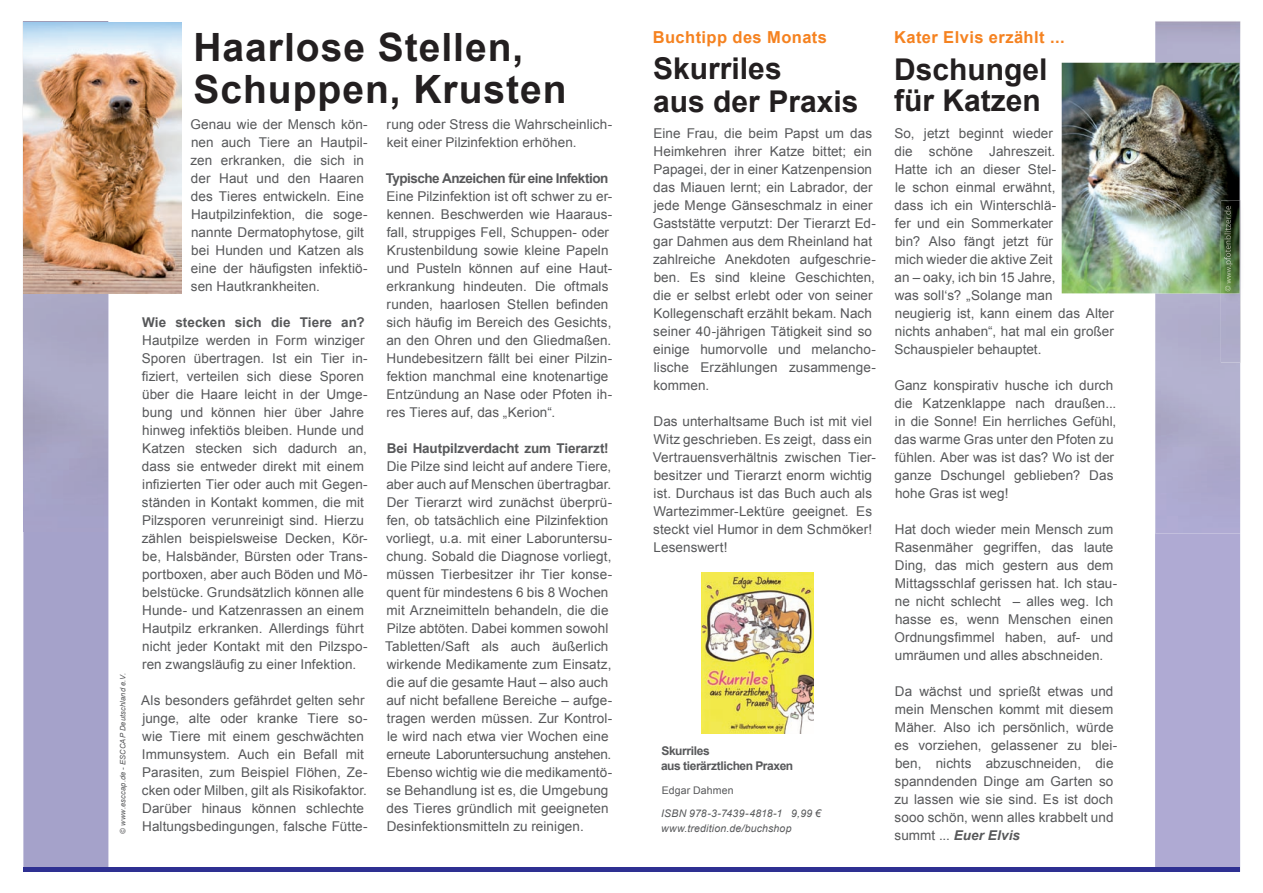
<style>
.page{position:relative;width:1263px;height:893px;background:#fff}
.page>*{position:absolute;margin:0;border:0;box-sizing:border-box;transform-origin:0 0}
.t1{font:700 39px/42px "Arial";letter-spacing:.025em;color:#231f20}
.t2{font:700 30px/33px "Arial";color:#231f20}
.t3{font:700 16.5px "Arial";letter-spacing:.025em;color:#f58220}
.t4{font:13.5px/18px "Arial";letter-spacing:.005em;color:#57585a}
.t5{font:700 13.5px "Arial";letter-spacing:-.035em;color:#57585a}
.t6{font:700 13.5px "Arial";letter-spacing:-.015em;color:#57585a}
.t7{font:700 13.5px "Arial";letter-spacing:.005em;color:#57585a}
.t8{font:700 12px/15px "Arial";letter-spacing:-.03em;color:#57585a}
.t9{font:italic 10.5px/15px "Arial";letter-spacing:.015em;color:#57585a}
.t10{font:10.5px "Arial";letter-spacing:.015em;color:#57585a}
.t11{font:italic 7.5px "Arial";letter-spacing:.02em;color:#57585a}
.s1{font-weight:700;font-style:italic}
</style>
<div class="page">
<div style="left:23px;top:531px;width:85px;height:336px;background:#a5a2ca"></div>
<div style="left:23px;top:867px;width:608px;height:5px;background:#2e3092"></div>
<div style="left:1155px;top:533px;width:85px;height:339px;background:#afaad3"></div>
<div style="left:631px;top:867px;width:608px;height:5px;background:#2e3092"></div>
<img style="left:1155px;top:21px;width:85px;height:512px">
<img style="left:1062px;top:63px;width:177px;height:230px">
<img style="left:701px;top:572px;width:112px;height:161px">
<img style="left:23px;top:22px;width:159px;height:271px">
<img style="left:1221px;top:201px;width:20px;height:162px">
<img style="left:1221px;top:201px;width:18px;height:92px">
<svg style="left:1225px;top:286px;width:6px;height:5px"></svg>
<img style="left:1227px;top:267px;width:4px;height:16px">
<img style="left:1224px;top:206px;width:8px;height:60px">
<p class="t11" style="left:118px;top:834px;width:162px;rotate:-90deg">© www.esccap.de - ESCCAP Deutschland e.V.</p>
<h1 class="t1" style="left:193px;top:27px;width:375px">Haarlose Stellen,<br>Schuppen, Krusten</h1>
<p class="t4" style="left:191px;top:116px;width:179px">Genau wie der Mensch kön&shy;nen auch Tiere an Hautpil&shy;zen erkranken, die sich in der Haut und den Haaren des Tieres entwickeln. Eine<br>Hautpilzinfektion, die soge&shy;nannte Dermatophytose, gilt bei Hunden und Katzen als eine der häufigsten infektiö&shy;sen Hautkrankheiten.</p>
<p class="t7" style="left:142px;top:313px;width:224px">Wie stecken sich die Tiere an?</p>
<p class="t4" style="left:142px;top:332px;width:228px">Hautpilze werden in Form winziger Sporen übertragen. Ist ein Tier in&shy;fiziert, verteilen sich diese Sporen über die Haare leicht in der Umge&shy;bung und können hier über Jahre hinweg infektiös bleiben. Hunde und Katzen stecken sich dadurch an, dass sie entweder direkt mit einem infizierten Tier oder auch mit Gegen&shy;ständen in Kontakt kommen, die mit Pilzsporen verunreinigt sind. Hierzu zählen beispielsweise Decken, Kör&shy;be, Halsbänder, Bürsten oder Trans&shy;portboxen, aber auch Böden und Mö&shy;belstücke. Grundsätzlich können alle Hunde- und Katzenrassen an einem Hautpilz erkranken. Allerdings führt nicht jeder Kontakt mit den Pilzspo&shy;ren zwangsläufig zu einer Infektion.</p>
<p class="t4" style="left:141px;top:692px;width:228px">Als besonders gefährdet gelten sehr junge, alte oder kranke Tiere so&shy;wie Tiere mit einem geschwächten Immunsystem. Auch ein Befall mit Parasiten, zum Beispiel Flöhen, Ze&shy;cken oder Milben, gilt als Risikofaktor.<br>Darüber hinaus können schlechte Haltungsbedingungen, falsche Fütte-</p>
<p class="t4" style="left:387px;top:116px;width:227px">rung oder Stress die Wahrscheinlich&shy;keit einer Pilzinfektion erhöhen.</p>
<p class="t5" style="left:386px;top:169px;width:224px">Typische Anzeichen für eine Infektion</p>
<p class="t4" style="left:386px;top:188px;width:227px">Eine Pilzinfektion ist oft schwer zu er&shy;kennen. Beschwerden wie Haaraus&shy;fall, struppiges Fell, Schuppen- oder Krustenbildung sowie kleine Papeln und Pusteln können auf eine Haut&shy;erkrankung hindeuten. Die oftmals runden, haarlosen Stellen befinden sich häufig im Bereich des Gesichts, an den Ohren und den Gliedmaßen.<br>Hundebesitzern fällt bei einer Pilzin&shy;fektion manchmal eine knotenartige Entzündung an Nase oder Pfoten ih&shy;res Tieres auf, das „Kerion“.</p>
<p class="t6" style="left:387px;top:439px;width:224px">Bei Hautpilzverdacht zum Tierarzt!</p>
<p class="t4" style="left:385px;top:457px;width:229px">Die Pilze sind leicht auf andere Tiere, aber auch auf Menschen übertragbar.<br>Der Tierarzt wird zunächst überprü&shy;fen, ob tatsächlich eine Pilzinfektion vorliegt, u.a. mit einer Laboruntersu&shy;chung. Sobald die Diagnose vorliegt, müssen Tierbesitzer ihr Tier konse&shy;quent für mindestens 6 bis 8 Wochen mit Arzneimitteln behandeln, die die Pilze abtöten. Dabei kommen sowohl Tabletten/Saft als auch äußerlich wirkende Medikamente zum Einsatz, die auf die gesamte Haut – also auch auf nicht befallene Bereiche – aufge&shy;tragen werden müssen. Zur Kontrol&shy;le wird nach etwa vier Wochen eine erneute Laboruntersuchung anstehen.<br>Ebenso wichtig wie die medikamentö&shy;se Behandlung ist es, die Umgebung des Tieres gründlich mit geeigneten Desinfektionsmitteln zu reinigen.</p>
<p class="t3" style="left:653px;top:26px;width:176px">Buchtipp des Monats</p>
<p class="t3" style="left:894px;top:26px;width:172px">Kater Elvis erzählt ...</p>
<h2 class="t2" style="left:653px;top:52px;width:207px">Skurriles<br>aus der Praxis</h2>
<h2 class="t2" style="left:894px;top:55px;width:155px;line-height:31.5px">Dschungel für Katzen</h2>
<p class="t4" style="left:653px;top:125px;width:224px">Eine Frau, die beim Papst um das Heimkehren ihrer Katze bittet; ein Papagei, der in einer Katzenpension das Miauen lernt; ein Labrador, der jede Menge Gänseschmalz in einer Gaststätte verputzt: Der Tierarzt Ed&shy;gar Dahmen aus dem Rheinland hat zahlreiche Anekdoten aufgeschrie&shy;ben. Es sind kleine Geschichten, die er selbst erlebt oder von seiner Kollegenschaft erzählt bekam. Nach seiner 40-jährigen Tätigkeit sind so einige humorvolle und melancho&shy;lische Erzählungen zusammenge&shy;kommen.</p>
<p class="t4" style="left:653px;top:412px;width:225px">Das unterhaltsame Buch ist mit viel Witz geschrieben. Es zeigt, dass ein Vertrauensverhältnis zwischen Tier&shy;besitzer und Tierarzt enorm wichtig ist. Durchaus ist das Buch auch als Wartezimmer-Lektüre geeignet. Es steckt viel Humor in dem Schmöker!<br>Lesenswert!</p>
<p class="t8" style="left:661px;top:744px;width:134px">Skurriles<br>aus tierärztlichen Praxen</p>
<p class="t10" style="left:662px;top:783px;width:73px">Edgar Dahmen</p>
<p class="t9" style="left:661px;top:806px;width:162px">ISBN 978-3-7439-4818-1 9,99 € www.tredition.de/buchshop</p>
<p class="t4" style="left:894px;top:124px;width:221px">So, jetzt beginnt wieder<br>die schöne Jahreszeit.<br>Hatte ich an dieser Stel-<br>le schon einmal erwähnt,<br>dass ich ein Winterschlä-<br>fer und ein Sommerkater<br>bin? Also fängt jetzt für<br>mich wieder die aktive Zeit<br>an – oaky, ich bin 15 Jahre,<br>was soll‘s? „Solange man<br>neugierig ist, kann einem das Alter nichts anhaben“, hat mal ein großer<br>Schauspieler behauptet.</p>
<p class="t4" style="left:894px;top:376px;width:224px">Ganz konspirativ husche ich durch die Katzenklappe nach draußen... in die Sonne! Ein herrliches Gefühl, das warme Gras unter den Pfoten zu fühlen. Aber was ist das? Wo ist der ganze Dschungel geblieben? Das hohe Gras ist weg!</p>
<p class="t4" style="left:894px;top:520px;width:224px">Hat doch wieder mein Mensch zum<br>Rasenmäher gegriffen, das laute<br>Ding, das mich gestern aus dem<br>Mittagsschlaf gerissen hat. Ich stau&shy;ne nicht schlecht – alles weg. Ich hasse es, wenn Menschen einen<br>Ordnungsfimmel haben, auf- und umräumen und alles abschneiden.</p>
<p class="t4" style="left:894px;top:682px;width:224px">Da wächst und sprießt etwas und mein Menschen kommt mit diesem<br>Mäher. Also ich persönlich, würde es vorziehen, gelassener zu blei&shy;ben, nichts abzuschneiden, die spanndenden Dinge am Garten so zu lassen wie sie sind. Es ist doch sooo schön, wenn alles krabbelt und summt ... <span class="s1">Euer Elvis</span></p>
</div>
